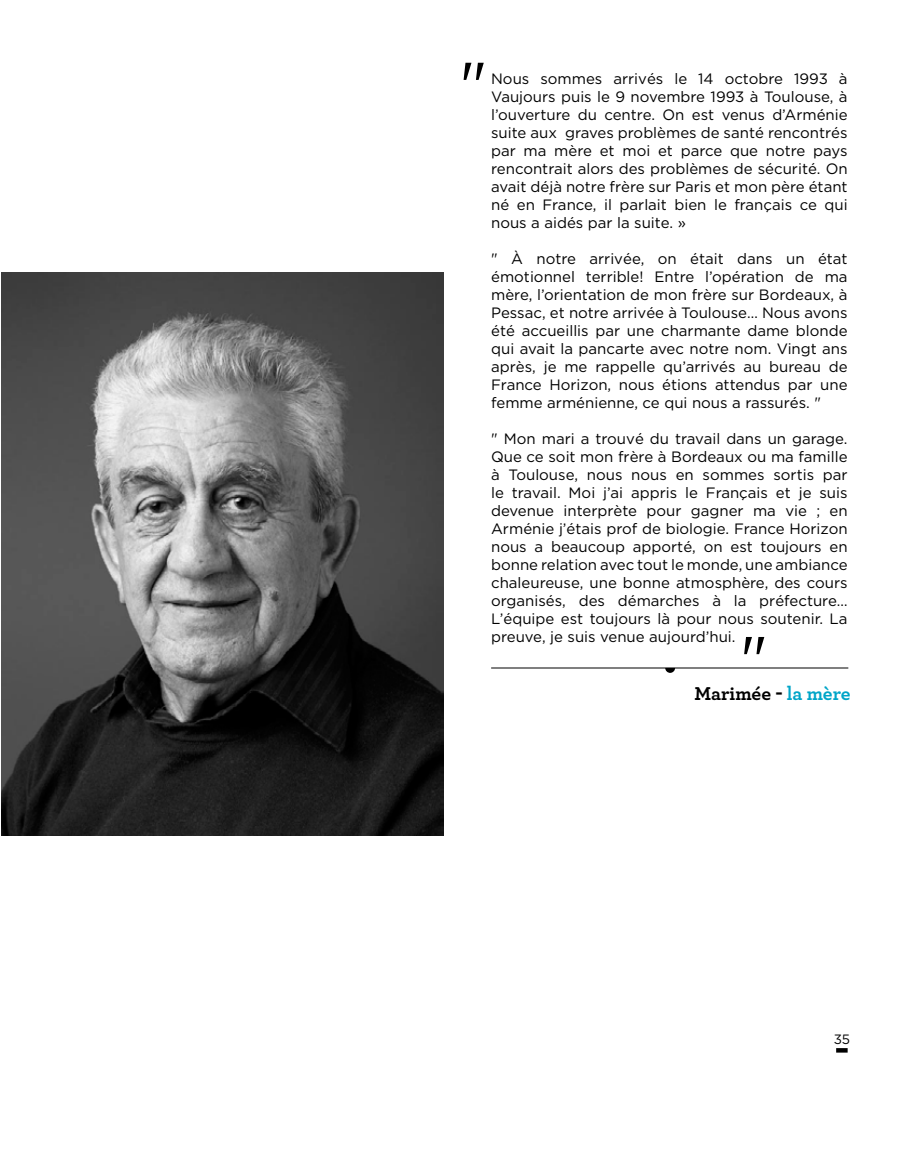
<style>
.page{position:relative;width:910px;height:1149px;background:#fff}
.page>*{position:absolute;margin:0;border:0;box-sizing:border-box;transform-origin:0 0}
.t1{font:700 19.5px "Archer";letter-spacing:-.005em;color:#000}
.t2{font:15px/18px "Gotham HTF";color:#000;text-align:justify}
.t3{font:13.5px "Gotham HTF";color:#000}
.s1{color:#00a5c8}
</style>
<div class="page">
<svg style="left:836px;top:1048px;width:12px;height:4px"></svg>
<hr style="left:491px;top:667px;width:357px;height:1px;background:#000">
<svg style="left:665px;top:667px;width:10px;height:5px"></svg>
<svg style="left:464px;top:63px;width:20px;height:17px"></svg>
<svg style="left:744px;top:637px;width:20px;height:17px"></svg>
<img style="left:1px;top:272px;width:443px;height:562px">
<p class="t2" style="left:491px;top:69px;width:358px">Nous sommes arrivés le 14 octobre 1993 à Vaujours puis le 9 novembre 1993 à Toulouse, à l’ouverture du centre. On est venus d’Arménie suite aux graves problèmes de santé rencontrés par ma mère et moi et parce que notre pays rencontrait alors des problèmes de sécurité. On avait déjà notre frère sur Paris et mon père étant né en France, il parlait bien le français ce qui nous a aidés par la suite. »</p>
<p class="t2" style="left:491px;top:249px;width:358px">" À notre arrivée, on était dans un état émotionnel terrible! Entre l’opération de ma mère, l’orientation de mon frère sur Bordeaux, à Pessac, et notre arrivée à Toulouse… Nous avons été accueillis par une charmante dame blonde qui avait la pancarte avec notre nom. Vingt ans après, je me rappelle qu’arrivés au bureau de France Horizon, nous étions attendus par une femme arménienne, ce qui nous a rassurés. "</p>
<p class="t2" style="left:491px;top:429px;width:358px">" Mon mari a trouvé du travail dans un garage.<br>Que ce soit mon frère à Bordeaux ou ma famille à Toulouse, nous nous en sommes sortis par le travail. Moi j’ai appris le Français et je suis devenue interprète pour gagner ma vie ; en Arménie j’étais prof de biologie. France Horizon nous a beaucoup apporté, on est toujours en bonne relation avec tout le monde, une ambiance chaleureuse, une bonne atmosphère, des cours organisés, des démarches à la préfecture… L’équipe est toujours là pour nous soutenir. La preuve, je suis venue aujourd’hui.</p>
<h1 class="t1" style="left:694px;top:678px;width:158px">Marimée - <span class="s1">la mère</span></h1>
<p class="t3" style="left:834px;top:1031px;width:18px">35</p>
</div>
